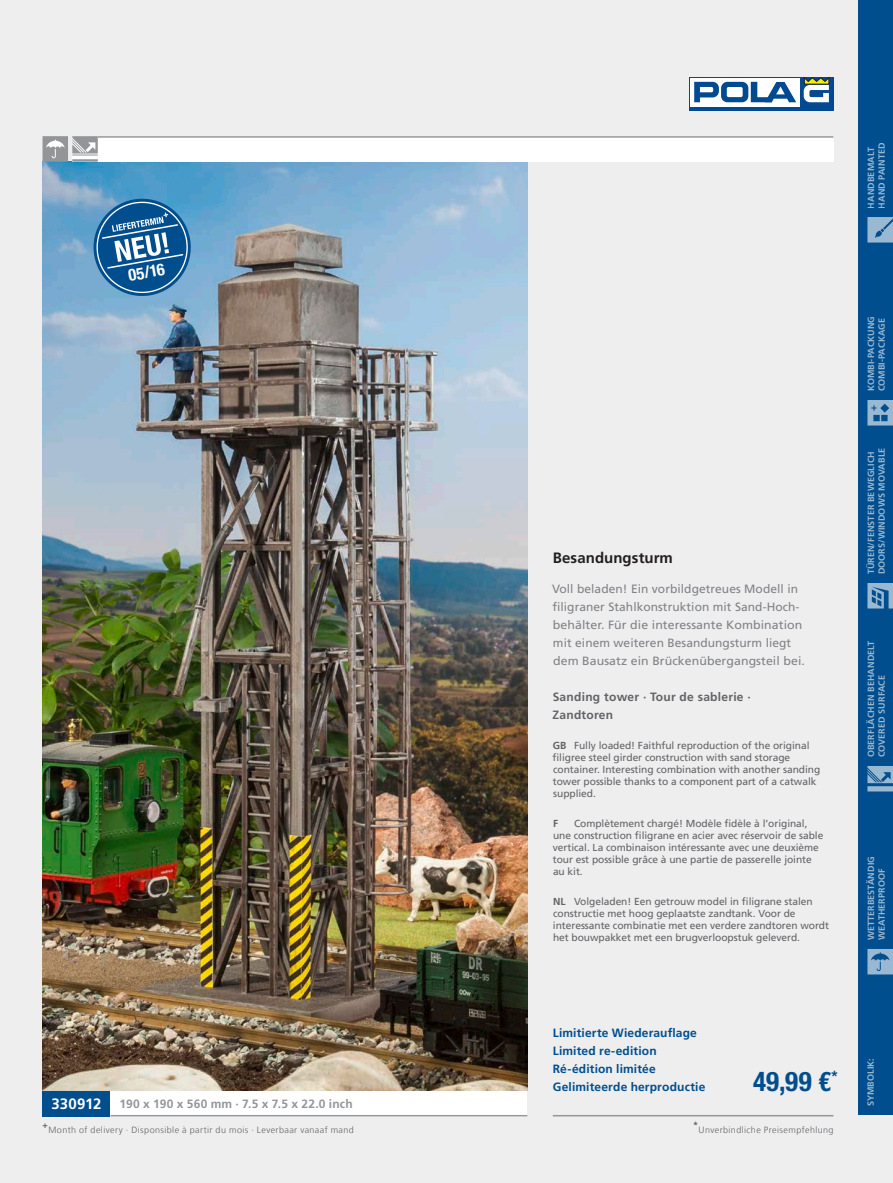
<style>
.page{position:relative;width:893px;height:1183px;background:#fff}
.page>*{position:absolute;margin:0;border:0;box-sizing:border-box;transform-origin:0 0}
.t1{font:700 condensed 27px "Helvetica Neue LT Std";color:#004e8e}
.t2{font:700 condensed 16.5px "Helvetica Neue LT Std";color:#fff}
.t3{font:700 15px "Frutiger LT Com";letter-spacing:.005em;color:#231f20}
.t4{font:700 15px "Frutiger LT Com";color:#fff}
.t5{font:12px/18px "Frutiger LT Com";letter-spacing:.005em;color:#808285}
.t6{font:700 12px/18px "Frutiger LT Com";letter-spacing:.015em;color:#004e8e}
.t7{font:700 12px/18px "Frutiger LT Com";letter-spacing:.02em;color:#636366}
.t8{font:700 12px "Frutiger LT Com";letter-spacing:.015em;color:#939598}
.t9{font:10.2px/12px "Frutiger LT Com";letter-spacing:-.005em;color:#636366}
.t10{font:700 10.2px "Frutiger LT Com";color:#636366}
.t11{font:700 9px/10.5px "Frutiger LT Com";letter-spacing:.01em;color:#fff}
.t12{font:300 9px "Frutiger LT Com";letter-spacing:.045em;color:#636366}
.t13{font:700 9px "Frutiger LT Com";color:#636366}
.s1{font-weight:700}
</style>
<div class="page">
<div style="left:0;top:0;width:893px;height:1182px;background:#eeeeef"></div>
<svg style="left:689px;top:77px;width:144px;height:34px"></svg>
<div style="left:690px;top:78px;width:109px;height:28px;background:#fff"></div>
<svg style="left:694px;top:82px;width:102px;height:20px"></svg>
<svg style="left:803px;top:77px;width:27px;height:25px"></svg>
<div style="left:859px;top:0;width:34px;height:1114px;background:#004e8e"></div>
<svg style="left:867px;top:949px;width:26px;height:25px"></svg>
<svg style="left:867px;top:583px;width:26px;height:25px"></svg>
<svg style="left:867px;top:400px;width:26px;height:25px"></svg>
<svg style="left:867px;top:217px;width:26px;height:25px"></svg>
<svg style="left:867px;top:766px;width:26px;height:25px"></svg>
<img style="left:43px;top:162px;width:484px;height:928px">
<div style="left:97px;top:136px;width:736px;height:26px;background:#fff"></div>
<hr style="left:97px;top:136px;width:736px;height:2px;background:#939598">
<div style="left:43px;top:1090px;width:68px;height:26px;background:#004e8e"></div>
<svg style="left:43px;top:136px;width:55px;height:26px"></svg>
<svg style="left:94px;top:199px;width:97px;height:97px;background:#3e7bac"></svg>
<hr style="left:553px;top:1114px;width:280px;height:2px;background:#939598">
<div style="left:111px;top:1090px;width:416px;height:26px;background:#fff"></div>
<hr style="left:111px;top:1114px;width:416px;height:2px;background:#939598">
<h2 class="t2" style="left:127px;top:265px;width:38px;rotate:-10deg">05/16</h2>
<h3 class="t4" style="left:52px;top:1094px;width:51px">330912</h3>
<p class="t8" style="left:120px;top:1096px;width:235px">190 x 190 x 560 mm · 7.5 x 7.5 x 22.0 inch</p>
<p class="t13" style="left:43px;top:1119px;width:7px">+</p>
<p class="t12" style="left:48px;top:1124px;width:307px">Month of delivery · Disponsible à partir du mois · Leverbaar vanaaf mand</p>
<p class="t11" style="left:866px;top:208px;width:67px;rotate:-90deg">HANDBEMALT<br>HAND PAINTED</p>
<h3 class="t3" style="left:553px;top:548px;width:122px">Besandungsturm</h3>
<p class="t5" style="left:552px;top:579px;width:254px">Voll beladen! Ein vorbildgetreues Modell in filigraner Stahlkonstruktion mit Sand-Hoch&shy;behälter. Für die interessante Kombination mit einem weiteren Besandungsturm liegt dem Bausatz ein Brückenübergangsteil bei.</p>
<p class="t7" style="left:553px;top:687px;width:200px">Sanding tower · Tour de sablerie ·<br>Zandtoren</p>
<p class="t9" style="left:552px;top:739px;width:269px"><span class="s1">GB</span> Fully loaded! Faithful reproduction of the original filigree steel girder construction with sand storage container. Interesting combination with another sanding tower possible thanks to a component part of a catwalk supplied.</p>
<p class="t10" style="left:553px;top:817px;width:7px">F</p>
<p class="t9" style="left:553px;top:817px;width:272px;text-indent:21px">Complètement chargé! Modèle fidèle à l’original, une construction filigrane en acier avec réservoir de sable vertical. La combinaison intéressante avec une deuxième tour est possible grâce à une partie de passerelle jointe au kit.</p>
<p class="t9" style="left:553px;top:895px;width:278px"><span class="s1">NL</span> Volgeladen! Een getrouw model in filigrane stalen constructie met hoog geplaatste zandtank. Voor de interessante combinatie met een verdere zandtoren wordt het bouwpakket met een brugverloopstuk geleverd.</p>
<p class="t11" style="left:866px;top:391px;width:77px;rotate:-90deg">KOMBI-PACKUNG<br>COMBI-PACKAGE</p>
<p class="t11" style="left:866px;top:574px;width:128px;rotate:-90deg">TÜREN/FENSTER BEWEGLICH<br>DOORS/WINDOWS MOVABLE</p>
<p class="t11" style="left:866px;top:757px;width:118px;rotate:-90deg">OBERFLÄCHEN BEHANDELT<br>COVERED SURFACE</p>
<p class="t11" style="left:866px;top:940px;width:86px;rotate:-90deg">WETTERBESTÄNDIG<br>WEATHERPROOF</p>
<p class="t6" style="left:553px;top:1023px;width:154px">Limitierte Wiederauflage<br>Limited re-edition<br>Ré-édition limitée<br>Gelimiteerde herproductie</p>
<h1 class="t1" style="left:753px;top:1064px;width:86px">49,99 €<sup>*</sup></h1>
<p class="t13" style="left:693px;top:1119px;width:7px">*</p>
<p class="t12" style="left:699px;top:1124px;width:136px">Unverbindliche Preisempfehlung</p>
<p class="t11" style="left:865px;top:1106px;width:50px;rotate:-90deg">SYMBOLIK:</p>
</div>
